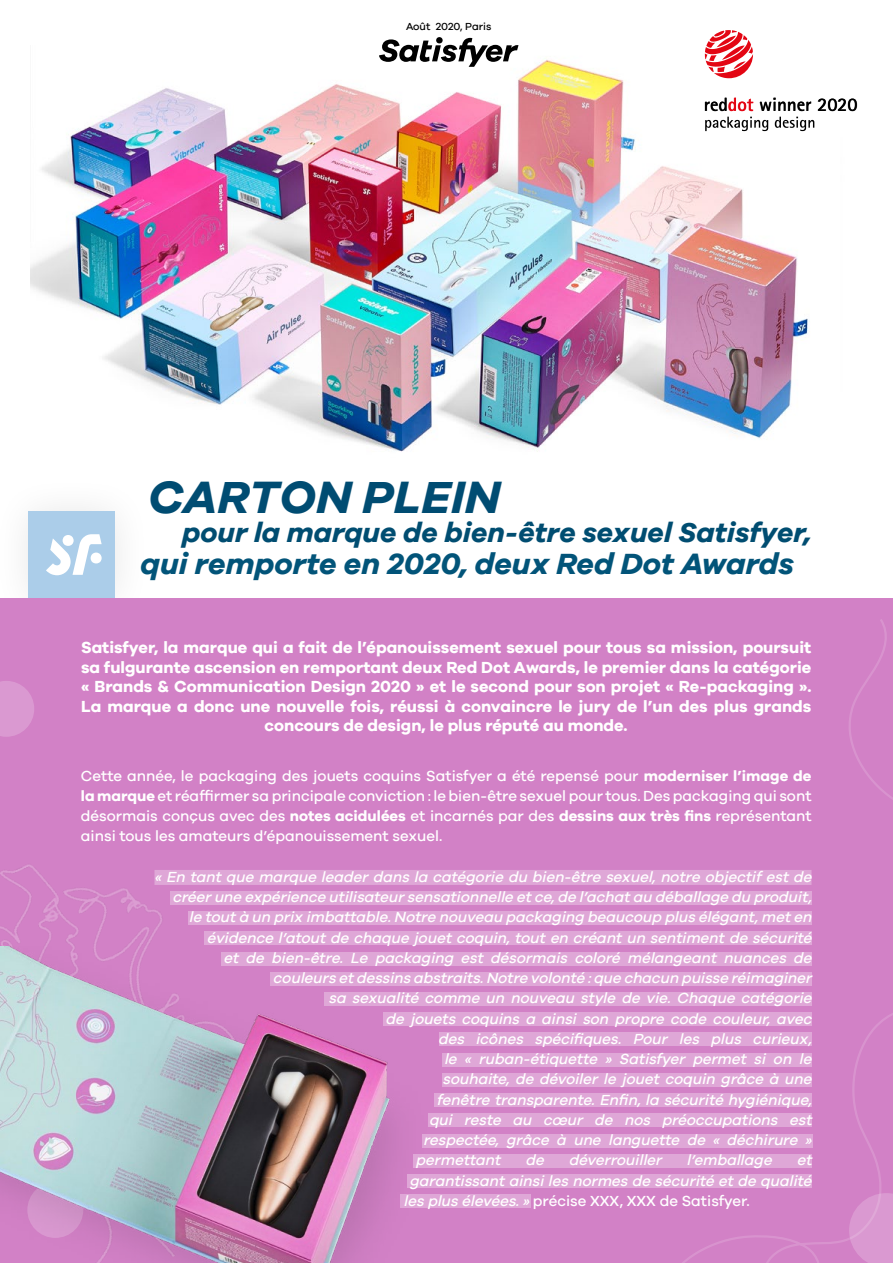
<style>
.page{position:relative;width:893px;height:1263px;background:#fff}
.page>*{position:absolute;margin:0;border:0;box-sizing:border-box;transform-origin:0 0}
.t1{font:italic 700 46.65px "Satisfyer Galano";letter-spacing:.01em;color:#004c72}
.t2{font:italic 700 30.3px "Satisfyer Galano";color:#025479}
.t3{font:italic 700 28.35px "Satisfyer Galano";color:#004d71}
.t4{font:700 18.9px "Rotis Sans Serif Pro";color:#000}
.t5{font:700 16.5px/19.5px "Satisfyer Galano";color:#fff;text-align:center}
.t6{font:italic 500 15px "Satisfyer Galano";color:#fff}
.t7{font:500 15px/20.2px "Satisfyer Galano";color:#fff;text-align:justify}
.t8{font:500 10.5px "Satisfyer Galano";color:#000}
.s1{color:#e30613}
.s2{font-weight:700}
.s3{font-style:italic}
</style>
<div class="page">
<div style="left:28px;top:511px;width:87px;height:87px;background:#abcde9"></div>
<div style="left:0;top:598px;width:893px;height:665px;background:#d281c6"></div>
<img style="left:0;top:865px;width:205px;height:81px">
<img style="left:0;top:946px;width:470px;height:317px">
<img style="left:30px;top:46px;width:780px;height:406px">
<div style="left:170px;top:891px;width:642px;height:14px;background:#dfa7d7"></div>
<div style="left:188px;top:911px;width:624px;height:14px;background:#dfa7d7"></div>
<div style="left:205px;top:931px;width:607px;height:14px;background:#dfa7d7"></div>
<div style="left:221px;top:952px;width:591px;height:13px;background:#dfa7d7"></div>
<div style="left:270px;top:972px;width:542px;height:14px;background:#dfa7d7"></div>
<div style="left:325px;top:992px;width:487px;height:14px;background:#dfa7d7"></div>
<div style="left:383px;top:1012px;width:429px;height:14px;background:#dfa7d7"></div>
<div style="left:439px;top:1032px;width:373px;height:14px;background:#dfa7d7"></div>
<div style="left:442px;top:1053px;width:370px;height:14px;background:#dfa7d7"></div>
<div style="left:442px;top:1073px;width:370px;height:14px;background:#dfa7d7"></div>
<div style="left:435px;top:1093px;width:377px;height:14px;background:#dfa7d7"></div>
<div style="left:428px;top:1113px;width:384px;height:14px;background:#dfa7d7"></div>
<div style="left:422px;top:1133px;width:390px;height:14px;background:#dfa7d7"></div>
<div style="left:413px;top:1154px;width:399px;height:14px;background:#dfa7d7"></div>
<div style="left:407px;top:1174px;width:405px;height:14px;background:#dfa7d7"></div>
<div style="left:400px;top:1194px;width:130px;height:14px;background:#dfa7d7"></div>
<div style="left:695px;top:21px;width:171px;height:116px;background:#fff"></div>
<svg style="left:705px;top:30px;width:48px;height:48px"></svg>
<svg style="left:705px;top:117px;width:109px;height:14px"></svg>
<svg style="left:760px;top:98px;width:97px;height:13px"></svg>
<svg style="left:705px;top:98px;width:48px;height:13px"></svg>
<svg style="left:379px;top:37px;width:139px;height:30px"></svg>
<div style="left:154px;top:870px;width:657px;height:15px;background:#dfa7d7"></div>
<svg style="left:849px;top:619px;width:44px;height:181px"></svg>
<svg style="left:666px;top:1013px;width:227px;height:250px"></svg>
<svg style="left:0;top:681px;width:34px;height:56px"></svg>
<svg style="left:849px;top:1193px;width:44px;height:70px"></svg>
<svg style="left:46px;top:534px;width:56px;height:41px"></svg>
<p class="t8" style="left:406px;top:20px;width:87px">Août 2020, Paris</p>
<p class="t4" style="left:704px;top:92px;width:155px">red<span class="s1">dot</span> winner 2020</p>
<h1 class="t1" style="left:148px;top:469px;width:353px">CARTON PLEIN</h1>
<h3 class="t3" style="left:182px;top:515px;width:631px">pour la marque de bien-être sexuel Satisfyer,</h3>
<h2 class="t2" style="left:141px;top:545px;width:655px">qui remporte en 2020, deux Red Dot Awards</h2>
<p class="t5" style="left:81px;top:637px;width:732px">Satisfyer, la marque qui a fait de l’épanouissement sexuel pour tous sa mission, poursuit sa fulgurante ascension en remportant deux Red Dot Awards, le premier dans la catégorie « Brands &amp; Communication Design 2020 » et le second pour son projet « Re-packaging ».<br>La marque a donc une nouvelle fois, réussi à convaincre le jury de l’un des plus grands concours de design, le plus réputé au monde.</p>
<p class="t7" style="left:81px;top:765px;width:732px">Cette année, le packaging des jouets coquins Satisfyer a été repensé pour <span class="s2">moderniser l’image de la marque</span> et réaffirmer sa principale conviction : le bien-être sexuel pour tous. Des packaging qui sont désormais conçus avec des <span class="s2">notes acidulées</span> et incarnés par des <span class="s2">dessins aux très fins</span> représentant ainsi tous les amateurs d’épanouissement sexuel.</p>
<p class="t6" style="left:154px;top:868px;width:662px">« En tant que marque leader dans la catégorie du bien-être sexuel, notre objectif est de</p>
<p class="t6" style="left:172px;top:888px;width:644px">créerune expérience utilisateursensationnelle etce,de l’achatau déballage du produit,</p>
<p class="t6" style="left:189px;top:908px;width:628px">le toutà un prix imbattable.Notre nouveau packaging beaucoup plus élégant,meten</p>
<p class="t6" style="left:207px;top:929px;width:610px">évidence l’atout de chaque jouet coquin, tout en créant un sentiment de sécurité</p>
<p class="t6" style="left:223px;top:949px;width:593px">et de bien-être. Le packaging est désormais coloré mélangeant nuances de</p>
<p class="t6" style="left:273px;top:969px;width:544px">couleurs etdessins abstraits.Notre volonté :que chacun puisse réimaginer</p>
<p class="t6" style="left:328px;top:989px;width:488px">sa sexualité comme un nouveau style de vie. Chaque catégorie</p>
<p class="t6" style="left:385px;top:1010px;width:431px">de jouets coquins a ainsi son propre code couleur, avec</p>
<p class="t6" style="left:438px;top:1030px;width:379px">des icônes spécifiques. Pour les plus curieux,</p>
<p class="t6" style="left:444px;top:1050px;width:373px">le « ruban-étiquette » Satisfyer permet si on le</p>
<p class="t6" style="left:442px;top:1070px;width:374px">souhaite, de dévoiler le jouet coquin grâce à une</p>
<p class="t6" style="left:436px;top:1091px;width:380px">fenêtre transparente. Enfin, la sécurité hygiénique,</p>
<p class="t6" style="left:429px;top:1111px;width:388px">qui reste au cœur de nos préoccupations est</p>
<p class="t6" style="left:423px;top:1131px;width:394px">respectée, grâce à une languette de « déchirure »</p>
<p class="t6" style="left:415px;top:1151px;width:90px">permettant</p>
<p class="t6" style="left:525px;top:1151px;width:24px">de</p>
<p class="t6" style="left:569px;top:1151px;width:98px">déverrouiller</p>
<p class="t6" style="left:686px;top:1151px;width:90px">l’emballage</p>
<p class="t6" style="left:797px;top:1151px;width:20px">et</p>
<p class="t6" style="left:409px;top:1172px;width:407px">garantissantainsiles normes de sécurité etde qualité</p>
<p class="t7" style="left:403px;top:1190px;width:348px"><span class="s3">les plus élevées.»</span>précise XXX, XXX de Satisfyer.</p>
</div>
